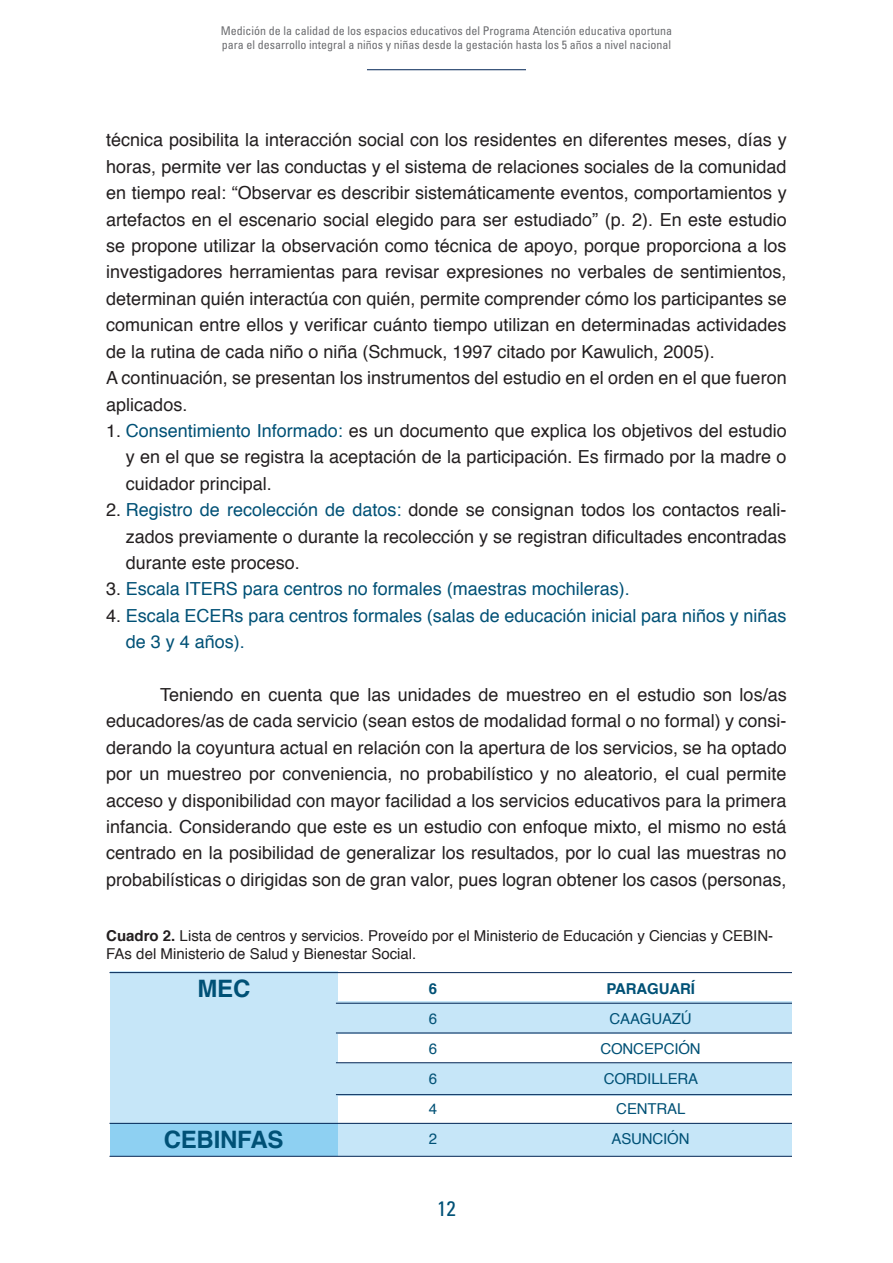
<style>
.page{position:relative;width:893px;height:1263px;background:#fff}
.page>*{position:absolute;margin:0;border:0;box-sizing:border-box;transform-origin:0 0}
.t1{font:700 24px "Helvetica";letter-spacing:-.01em;color:#005176}
.t2{font:condensed 21px "Univers";color:#005176}
.t3{font:18px/26.4px "Helvetica";color:#231f20;text-align:justify}
.t4{font:18px/26.4px "Helvetica";color:#005176}
.t5{font:15px/18px "Helvetica";color:#231f20}
.t6{font:15px/30px "Helvetica";letter-spacing:-.01em;color:#005176;text-align:justify}
.t7{font:700 15px "Helvetica";color:#005176}
.t8{font:condensed 12px/14.4px "Univers";color:#6c6d70}
.s1{color:#005176}
.s2{color:#231f20}
.s3{font-weight:700}
</style>
<div class="page">
<hr style="left:367px;top:69px;width:159px;height:1px;background:#002454">
<div style="left:337px;top:1001px;width:455px;height:33px;background:#c6e6f8"></div>
<div style="left:337px;top:1123px;width:455px;height:33px;background:#c6e6f8"></div>
<div style="left:337px;top:1063px;width:455px;height:33px;background:#c6e6f8"></div>
<div style="left:111px;top:972px;width:227px;height:152px;background:#c6e6f8"></div>
<div style="left:111px;top:1123px;width:227px;height:33px;background:#8ed0f2"></div>
<hr style="left:109px;top:972px;width:683px;height:1px;background:#002454">
<hr style="left:109px;top:1156px;width:683px;height:1px;background:#002454">
<hr style="left:109px;top:1123px;width:683px;height:1px;background:#002454">
<hr style="left:336px;top:1094px;width:456px;height:1px;background:#002454">
<hr style="left:336px;top:1062px;width:456px;height:1px;background:#002454">
<hr style="left:336px;top:1032px;width:456px;height:1px;background:#002454">
<hr style="left:336px;top:1003px;width:456px;height:1px;background:#002454">
<p class="t8" style="left:221px;top:23px;width:453px">Medición de la calidad de los espacios educativos del Programa Atención educativa oportuna para el desarrollo integral a niños y niñas desde la gestación hasta los 5 años a nivel nacional</p>
<p class="t3" style="left:106px;top:127px;width:682px;text-align:left">técnica posibilita la interacción social con los residentes en diferentes meses, días y horas, permite ver las conductas y el sistema de relaciones sociales de la comunidad en tiempo real: “Observar es describir sistemáticamente eventos, comportamientos y artefactos en el escenario social elegido para ser estudiado” (p. 2). En este estudio se propone utilizar la observación como técnica de apoyo, porque proporciona a los investigadores herramientas para revisar expresiones no verbales de sentimientos, determinan quién interactúa con quién, permite comprender cómo los participantes se comunican entre ellos y verificar cuánto tiempo utilizan en determinadas actividades de la rutina de cada niño o niña (Schmuck, 1997 citado por Kawulich, 2005).<br>A continuación, se presentan los instrumentos del estudio en el orden en el que fueron aplicados.</p>
<p class="t3" style="left:126px;top:418px;width:662px;text-indent:-19px">1. <span class="s1">Consentimiento Informado:</span> es un documento que explica los objetivos del estudio y en el que se registra la aceptación de la participación. Es firmado por la madre o cuidador principal.</p>
<p class="t3" style="left:126px;top:497px;width:662px;text-indent:-19px">2. <span class="s1">Registro de recolección de datos:</span> donde se consignan todos los contactos reali&shy;zados previamente o durante la recolección y se registran dificultades encontradas durante este proceso.</p>
<p class="t4" style="left:106px;top:576px;width:525px"><span class="s2">3.</span> Escala ITERS para centros no formales (maestras mochileras).</p>
<p class="t4" style="left:126px;top:603px;width:662px;text-indent:-19px"><span class="s2">4.</span> Escala ECERs para centros formales (salas de educación inicial para niños y niñas de 3 y 4 años).</p>
<p class="t3" style="left:106px;top:682px;width:682px;text-indent:54px">Teniendo en cuenta que las unidades de muestreo en el estudio son los/as educadores/as de cada servicio (sean estos de modalidad formal o no formal) y consi&shy;derando la coyuntura actual en relación con la apertura de los servicios, se ha optado por un muestreo por conveniencia, no probabilístico y no aleatorio, el cual permite acceso y disponibilidad con mayor facilidad a los servicios educativos para la primera infancia. Considerando que este es un estudio con enfoque mixto, el mismo no está centrado en la posibilidad de generalizar los resultados, por lo cual las muestras no probabilísticas o dirigidas son de gran valor, pues logran obtener los casos (personas,</p>
<p class="t5" style="left:106px;top:927px;width:668px"><span class="s3">CUADRO 2.</span> Lista de centros y servicios. Proveído por el Ministerio de Educación y Ciencias y CEBIN-<br>FAs del Ministerio de Salud y Bienestar Social.</p>
<h1 class="t1" style="left:198px;top:969px;width:36px">MEC</h1>
<p class="t7" style="left:429px;top:977px;width:10px">6</p>
<p class="t6" style="left:429px;top:1004px;width:10px">6<br>6<br>6<br>4<br>2</p>
<p class="t7" style="left:606px;top:977px;width:21px">PARA</p>
<p class="t7" style="left:647px;top:977px;width:22px">GUARÍ</p>
<p class="t6" style="left:609px;top:1004px;width:22px">Caaguaz</p>
<p class="t6" style="left:681px;top:1004px;width:12px">ú</p>
<p class="t6" style="left:600px;top:1034px;width:22px">Concepci</p>
<p class="t6" style="left:678px;top:1034px;width:21px">ón</p>
<p class="t6" style="left:616px;top:1064px;width:22px;text-indent:-13px">Cordillera<br>Central</p>
<h1 class="t1" style="left:164px;top:1120px;width:119px">CEBINFAS</h1>
<p class="t6" style="left:611px;top:1124px;width:20px">Asunci</p>
<p class="t6" style="left:667px;top:1124px;width:21px">ón</p>
<p class="t2" style="left:437px;top:1195px;width:20px">12</p>
</div>
